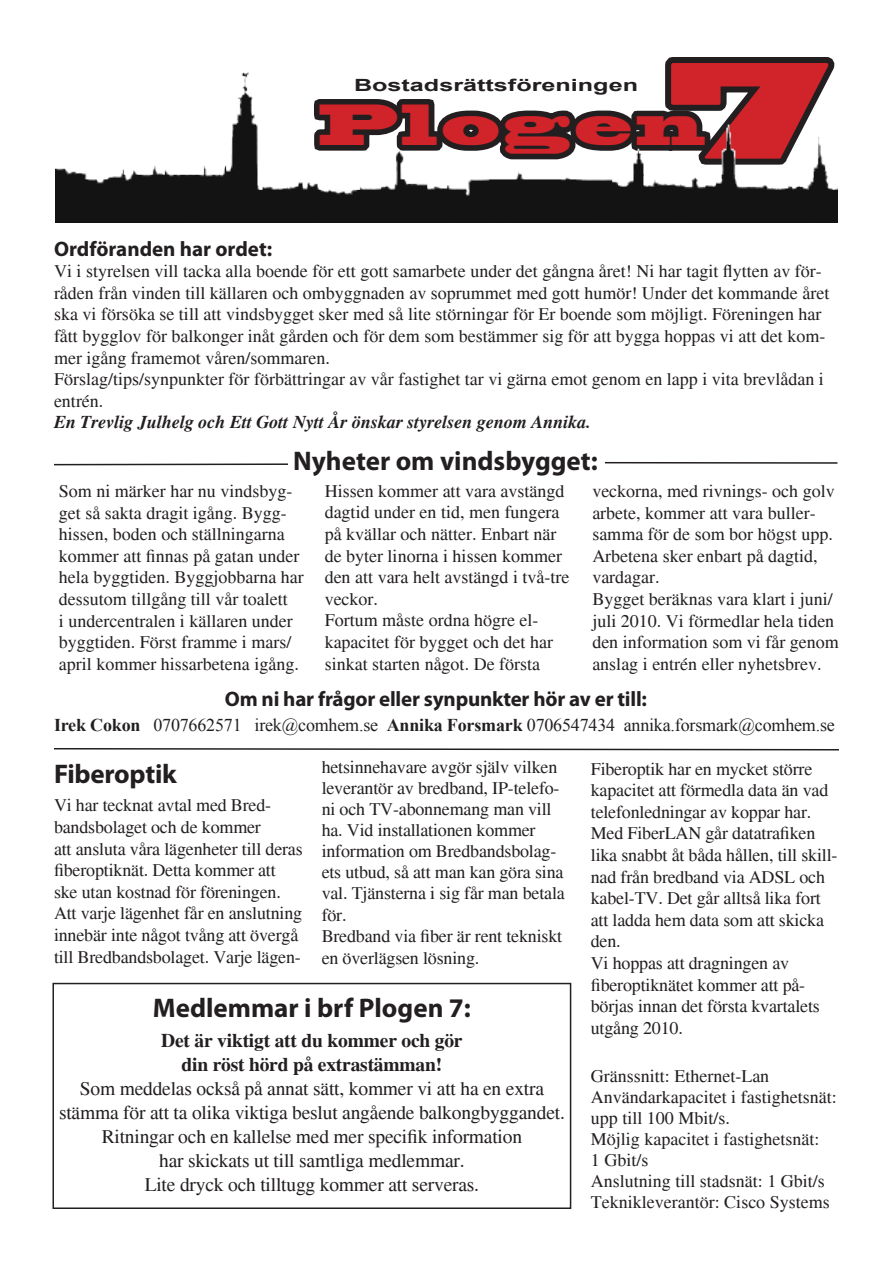
<style>
.page{position:relative;width:893px;height:1263px;background:#fff}
.page>*{position:absolute;margin:0;border:0;box-sizing:border-box;transform-origin:0 0}
.t1{font:127.5px "Blackoak Std";color:#d1232a}
.t2{font:54px "Blackoak Std";letter-spacing:.075em;color:#d1232a;scale:.81 1}
.t3{font:700 27px "Myriad Pro";color:#231f20}
.t4{font:700 21px "Myriad Pro";letter-spacing:-.01em;color:#231f20}
.t5{font:19.5px/24px "Times";letter-spacing:-.01em;color:#231f20;text-align:center}
.t6{font:700 19.5px "Times";letter-spacing:-.01em;color:#231f20}
.t7{font:18px/21.6px "Times";color:#231f20}
.t8{font:18px "Times New Roman";letter-spacing:-.01em;color:#231f20}
.t9{font:italic 700 18px "Times";color:#231f20}
.t10{font:700 16.8px "Arial";color:#231f20;scale:1.5 1}
.s1{font-weight:700}
</style>
<div class="page">
<div style="left:52px;top:983px;width:519px;height:226px;border:2px solid #231f20"></div>
<svg style="left:54px;top:748px;width:785px;height:3px"></svg>
<svg style="left:54px;top:463px;width:234px;height:3px"></svg>
<img style="left:55px;top:57px;width:783px;height:165px">
<hr style="left:605px;top:462px;width:232px;height:2px;background:#231f20">
<p class="t1" style="left:666px;top:26px;width:166px">7</p>
<p class="t10" style="left:354px;top:74px;width:191px">Bostadsrättsföreningen</p>
<p class="t2" style="left:319px;top:89px;width:479px">Plogen</p>
<p class="t4" style="left:54px;top:235px;width:220px">Ordföranden har ordet:</p>
<p class="t7" style="left:54px;top:261px;width:777px">Vi i styrelsen vill tacka alla boende för ett gott samarbete under det gångna året! Ni har tagit flytten av för&shy;råden från vinden till källaren och ombyggnaden av soprummet med gott humör! Under det kommande året ska vi försöka se till att vindsbygget sker med så lite störningar för Er boende som möjligt. Föreningen har fått bygglov för balkonger inåt gården och för dem som bestämmer sig för att bygga hoppas vi att det kom&shy;mer igång framemot våren/sommaren.</p>
<p class="t7" style="left:54px;top:369px;width:771px">Förslag/tips/synpunkter för förbättringar av vår fastighet tar vi gärna emot genom en lapp i vita brevlådan i entrén.</p>
<p class="t9" style="left:54px;top:412px;width:539px">En Trevlig Julhelg och Ett Gott Nytt År önskar styrelsen genom Annika.</p>
<p class="t3" style="left:293px;top:444px;width:306px">Nyheter om vindsbygget:</p>
<p class="t7" style="left:59px;top:480px;width:246px">Som ni märker har nu vindsbyg&shy;get så sakta dragit igång. Bygg&shy;hissen, boden och ställningarna kommer att finnas på gatan under hela byggtiden. Byggjobbarna har dessutom tillgång till vår toalett<br>i undercentralen i källaren under byggtiden. Först framme i mars/ april kommer hissarbetena igång.</p>
<p class="t7" style="left:325px;top:480px;width:246px">Hissen kommer att vara avstängd dagtid under en tid, men fungera på kvällar och nätter. Enbart när de byter linorna i hissen kommer den att vara helt avstängd i två-tre veckor.</p>
<p class="t7" style="left:325px;top:610px;width:215px">Fortum måste ordna högre el-</p>
<p class="t7" style="left:325px;top:631px;width:230px">kapacitet för bygget och det har sinkat starten något. De första</p>
<p class="t7" style="left:592px;top:480px;width:244px">veckorna, med rivnings- och golv arbete, kommer att vara buller&shy;samma för de som bor högst upp.<br>Arbetena sker enbart på dagtid, vardagar.</p>
<p class="t7" style="left:592px;top:588px;width:248px">Bygget beräknas vara klart i juni/ juli 2010. Vi förmedlar hela tiden den information som vi får genom anslag i entrén eller nyhetsbrev.</p>
<p class="t4" style="left:225px;top:685px;width:424px">Om ni har frågor eller synpunkter hör av er till:</p>
<p class="t8" style="left:54px;top:713px;width:782px"><span class="s1">Irek Cokon</span> 0707662571 irek@comhem.se <span class="s1">Annika Forsmark</span> 0706547434 annika.forsmark@comhem.se</p>
<p class="t7" style="left:322px;top:757px;width:245px;line-height:21.1px">hetsinnehavare avgör själv vilken leverantör av bredband, IP-telefo&shy;ni och TV-abonnemang man vill ha. Vid installationen kommer information om Bredbandsbolag&shy;ets utbud, så att man kan göra sina val. Tjänsterna i sig får man betala för.</p>
<p class="t7" style="left:322px;top:926px;width:242px">Bredband via fiber är rent tekniskt en överlägsen lösning.</p>
<p class="t3" style="left:54px;top:756px;width:124px">Fiberoptik</p>
<p class="t7" style="left:591px;top:758px;width:239px">Fiberoptik har en mycket större kapacitet att förmedla data än vad telefonledningar av koppar har.</p>
<p class="t7" style="left:591px;top:823px;width:248px">Med FiberLAN går datatrafiken lika snabbt åt båda hållen, till skill&shy;nad från bredband via ADSL och kabel-TV. Det går alltså lika fort att ladda hem data som att skicka den.</p>
<p class="t7" style="left:591px;top:952px;width:216px">Vi hoppas att dragningen av fiberoptiknätet kommer att på-</p>
<p class="t7" style="left:591px;top:995px;width:231px">börjas innan det första kvartalets utgång 2010.</p>
<p class="t7" style="left:591px;top:1065px;width:180px">Gränssnitt: Ethernet-Lan</p>
<p class="t7" style="left:591px;top:1086px;width:247px;line-height:21px">Användarkapacitet i fastighetsnät: upp till 100 Mbit/s.</p>
<p class="t7" style="left:591px;top:1128px;width:230px">Möjlig kapacitet i fastighetsnät:</p>
<p class="t7" style="left:591px;top:1149px;width:59px">1 Gbit/s</p>
<p class="t7" style="left:591px;top:1170px;width:236px">Anslutning till stadsnät: 1 Gbit/s</p>
<p class="t7" style="left:591px;top:1192px;width:240px">Teknikleverantör: Cisco Systems</p>
<p class="t7" style="left:54px;top:795px;width:219px">Vi har tecknat avtal med Bred&shy;bandsbolaget och de kommer</p>
<p class="t7" style="left:54px;top:838px;width:250px">att ansluta våra lägenheter till deras fiberoptiknät. Detta kommer att ske utan kostnad för föreningen.<br>Att varje lägenhet får en anslutning innebär inte något tvång att övergå till Bredbandsbolaget. Varje lägen-</p>
<p class="t3" style="left:153px;top:990px;width:320px">Medlemmar i brf Plogen 7:</p>
<p class="t6" style="left:161px;top:1029px;width:303px">Det är viktigt att du kommer och gör</p>
<p class="t6" style="left:181px;top:1053px;width:262px">din röst hörd på extrastämman!</p>
<p class="t5" style="left:59px;top:1076px;width:507px">Som meddelas också på annat sätt, kommer vi att ha en extra stämma för att ta olika viktiga beslut angående balkongbyggandet.</p>
<p class="t5" style="left:102px;top:1124px;width:422px">Ritningar och en kallelse med mer specifik information</p>
<p class="t5" style="left:159px;top:1148px;width:307px">har skickats ut till samtliga medlemmar.</p>
<p class="t5" style="left:145px;top:1172px;width:336px">Lite dryck och tilltugg kommer att serveras.</p>
</div>
